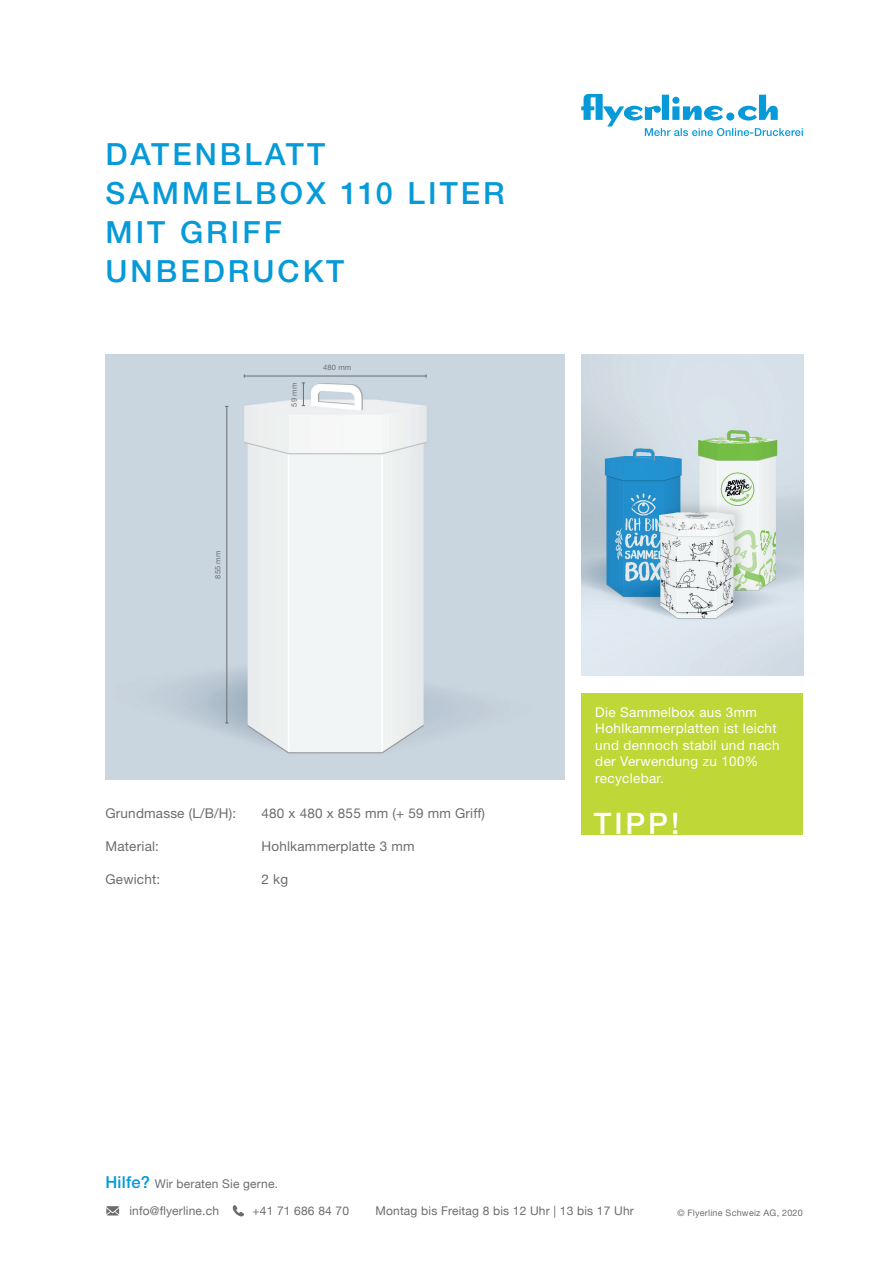
<style>
.page{position:relative;width:893px;height:1263px;background:#fff}
.page>*{position:absolute;margin:0;border:0;box-sizing:border-box;transform-origin:0 0}
.t1{font:500 30.6px/39.2px "Helvetica Neue LT Std";letter-spacing:.1em;color:#069ad9}
.t2{font:500 29.7px "Helvetica Neue LT Std";color:#fff}
.t3{font:13.5px/16.5px "Helvetica Neue LT Std";letter-spacing:.025em;color:#fff}
.t4{font:13.5px "Helvetica Neue LT Std";letter-spacing:.015em;color:#6c6d70}
.t5{font:13.5px "Helvetica Neue";letter-spacing:.015em;color:#6c6d70}
.t6{font:12px "Helvetica Neue";letter-spacing:.015em;color:#6c6d70}
.t7{font:9px "Helvetica Neue LT Std";letter-spacing:.025em;color:#6c6d70}
.t8{font:7.5px "Helvetica Neue LT Std";letter-spacing:.025em;color:#6c6d70}
.s1{font-family:"Helvetica Neue LT Std"}
.s2{font-family:"Helvetica Neue LT Std";font-weight:500;font-size:16.5px;color:#069ad9}
</style>
<div class="page">
<svg style="left:581px;top:94px;width:222px;height:42px"></svg>
<svg style="left:106px;top:1206px;width:13px;height:9px"></svg>
<svg style="left:232px;top:1205px;width:12px;height:11px"></svg>
<div style="left:581px;top:693px;width:222px;height:141px;background:#c0d738"></div>
<img style="left:581px;top:354px;width:222px;height:321px">
<div style="left:105px;top:354px;width:460px;height:425px;background:#c9d5df"></div>
<img style="left:176px;top:374px;width:284px;height:380px">
<hr style="left:244px;top:376px;width:182px;height:1px;background:#6c6d70">
<svg style="left:302px;top:382px;width:3px;height:24px"></svg>
<hr style="left:226px;top:406px;width:1px;height:317px;background:#6c6d70">
<h1 class="t1" style="left:105px;top:134px;width:401px">DATENBLATT<br>SAMMELBOX 110 LITER<br>MIT GRIFF<br>UNBEDRUCKT</h1>
<p class="t8" style="left:213px;top:579px;width:30px;rotate:-90deg">855 mm</p>
<p class="t8" style="left:290px;top:407px;width:25px;rotate:-90deg">59 mm</p>
<p class="t8" style="left:323px;top:363px;width:30px">480 mm</p>
<p class="t4" style="left:105px;top:805px;width:132px">Grundmasse (L/B/H):</p>
<p class="t5" style="left:261px;top:803px;width:225px">480 x 480 x 855 mm <span class="s1">(+ 59 mm Griff)</span></p>
<p class="t4" style="left:105px;top:838px;width:55px">Material:</p>
<p class="t4" style="left:261px;top:838px;width:155px">Hohlkammerplatte 3 mm</p>
<p class="t4" style="left:105px;top:871px;width:56px">Gewicht:</p>
<p class="t5" style="left:261px;top:869px;width:28px">2 kg</p>
<p class="t3" style="left:595px;top:703px;width:186px">Die Sammelbox aus 3mm<br>Hohlkammerplatten ist leicht und dennoch stabil und nach der Verwendung zu 100% recyclebar.</p>
<h2 class="t2" style="left:594px;top:806px;width:87px">TIPP!</h2>
<p class="t6" style="left:105px;top:1175px;width:174px"><span class="s2">Hilfe?</span> Wir beraten Sie gerne.</p>
<p class="t6" style="left:129px;top:1202px;width:91px">info@flyerline.ch</p>
<p class="t6" style="left:252px;top:1202px;width:98px">+41 71 686 84 70</p>
<p class="t6" style="left:375px;top:1202px;width:260px">Montag bis Freitag 8 bis 12 Uhr | 13 bis 17 Uhr</p>
<p class="t7" style="left:677px;top:1207px;width:127px">© Flyerline Schweiz AG, 2020</p>
</div>
